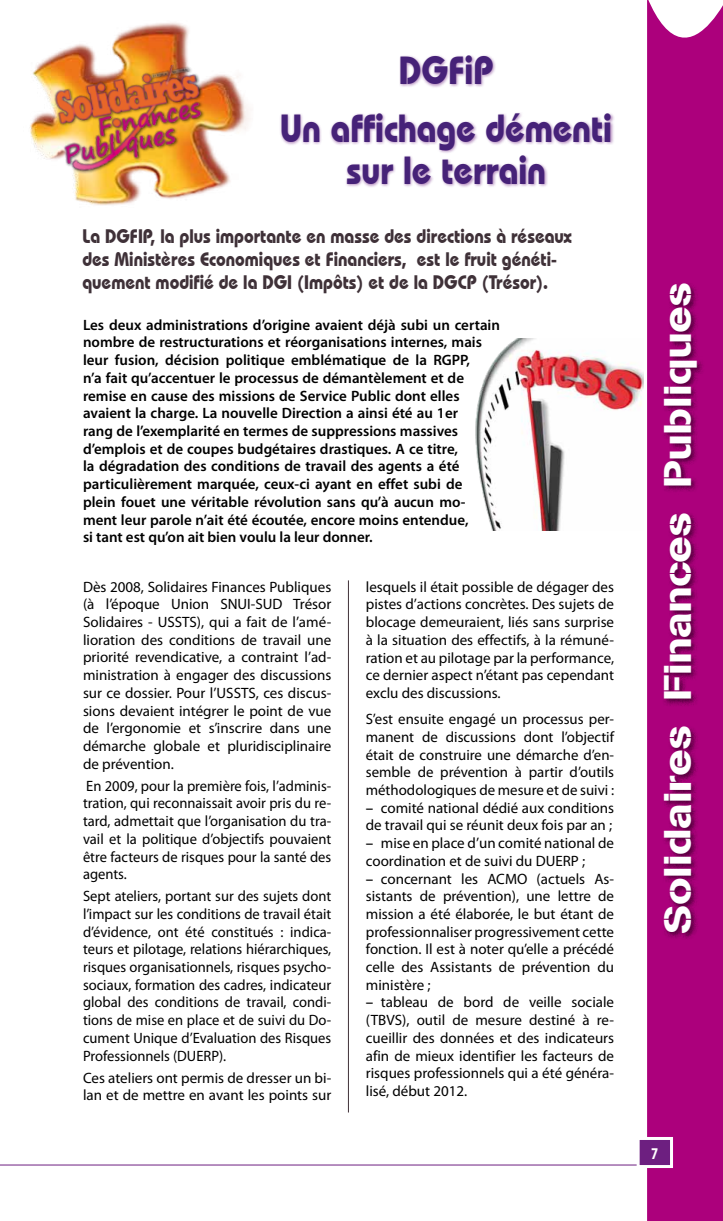
<style>
.page{position:relative;width:723px;height:1221px;background:#fff}
.page>*{position:absolute;margin:0;border:0;box-sizing:border-box;transform-origin:0 0}
.t1{font:700 39px/42px "Bauhaus IT Cby BT";color:#462278;text-align:center;scale:.9 1}
.t2{font:37.5px "Absolut DB Normal";color:#fff;scale:1.2 1}
.t3{font:700 19.5px/22.5px "Bauhaus IT Cby BT";color:#3f3138;scale:.9 1}
.t4{font:700 condensed 16.5px "Myriad Pro";color:#fff}
.t5{font:15px/17.7px "Myriad Pro";color:#000;text-align:justify}
.t6{font:600 15px/17.7px "Myriad Pro";color:#000}
.s1{font-weight:600}
</style>
<div class="page">
<svg style="left:647px;top:0;width:76px;height:1220px;background:#ae0980"></svg>
<div style="left:662px;top:282px;width:42px;height:658px;background:#000;opacity:.51"></div>
<div style="left:638px;top:1138px;width:33px;height:28px;background:#6d1f80"></div>
<div style="left:637px;top:1136px;width:36px;height:31px;border:3px solid #fff"></div>
<hr style="left:0;top:1164px;width:637px;height:1px;background:#6d1f80">
<img style="left:30px;top:22px;width:220px;height:184px">
<img style="left:48px;top:60px;width:168px;height:119px">
<div style="left:280px;top:112px;width:335px;height:76px;background:#6d1f80;opacity:.5"></div>
<hr style="left:348px;top:580px;width:1px;height:532px;background:#3f3138">
<img style="left:475px;top:338px;width:169px;height:192px">
<div style="left:399px;top:54px;width:97px;height:34px;background:#6d1f80;opacity:.5"></div>
<h1 class="t1" style="left:399px;top:49px;width:107px">DGFiP</h1>
<h1 class="t1" style="left:280px;top:107px;width:370px">Un affichage démenti sur le terrain</h1>
<h3 class="t3" style="left:82px;top:225px;width:545px">La DGFIP, la plus importante en masse des directions à réseaux des Ministères Economiques et Financiers, est le fruit généti&shy;quement modifié de la DGI (Impôts) et de la DGCP (Trésor).</h3>
<p class="t6" style="left:83px;top:315px;width:418px">Les deux administrations d’origine avaient déjà subi un certain nombre de restructurations et réorganisations internes, mais leur fusion, décision politique emblématique de la RGPP,<br>n’a fait qu’accentuer le processus de démantèlement et de remise en cause des missions de Service Public dont elles avaient la charge. La nouvelle Direction a ainsi été au 1er<br>rang de l’exemplarité en termes de suppressions massives d’emplois et de coupes budgétaires drastiques. A ce titre,<br>la dégradation des conditions de travail des agents a été particulièrement marquée, ceux-ci ayant en effet subi de<br>plein fouet une véritable révolution sans qu’à aucun mo&shy;ment leur parole n’ait été écoutée, encore moins entendue,<br>si tant est qu’on ait bien voulu la leur donner.</p>
<p class="t5" style="left:83px;top:577px;width:250px">Dès 2008, Solidaires Finances Publiques (à l’époque Union SNUI-SUD Trésor Solidaires - USSTS), qui a fait de l’amé&shy;lioration des conditions de travail une priorité revendicative, a contraint l’ad&shy;ministration à engager des discussions sur ce dossier. Pour l’USSTS, ces discus&shy;sions devaient intégrer le point de vue de l’ergonomie et s’inscrire dans une démarche globale et pluridisciplinaire de prévention.</p>
<p class="t5" style="left:83px;top:776px;width:250px">En 2009, pour la première fois, l’adminis&shy;tration, qui reconnaissait avoir pris du re&shy;tard, admettait que l’organisation du tra&shy;vail et la politique d’objectifs pouvaient être facteurs de risques pour la santé des agents.</p>
<p class="t5" style="left:83px;top:887px;width:250px">Sept ateliers, portant sur des sujets dont l’impact sur les conditions de travail était d’évidence, ont été constitués : indica&shy;teurs et pilotage, relations hiérarchiques, risques organisationnels, risques psycho&shy;sociaux, formation des cadres, indicateur global des conditions de travail, condi&shy;tions de mise en place et de suivi du Do&shy;cument Unique d’Evaluation des Risques Professionnels (DUERP).</p>
<p class="t5" style="left:83px;top:1068px;width:250px">Ces ateliers ont permis de dresser un bi&shy;lan et de mettre en avant les points sur</p>
<p class="t5" style="left:366px;top:577px;width:250px">lesquels il était possible de dégager des pistes d’actions concrètes. Des sujets de blocage demeuraient, liés sans surprise à la situation des effectifs, à la rémuné&shy;ration et au pilotage par la performance, ce dernier aspect n’étant pas cependant exclu des discussions.</p>
<p class="t5" style="left:366px;top:710px;width:250px">S’est ensuite engagé un processus per&shy;manent de discussions dont l’objectif était de construire une démarche d’en&shy;semble de prévention à partir d’outils méthodologiques de mesure et de suivi :</p>
<p class="t5" style="left:366px;top:798px;width:250px"><span class="s1">–</span> comité national dédié aux conditions de travail qui se réunit deux fois par an ;</p>
<p class="t5" style="left:366px;top:834px;width:250px"><span class="s1">–</span> mise en place d’un comité national de coordination et de suivi du DUERP ;</p>
<p class="t5" style="left:366px;top:869px;width:250px"><span class="s1">–</span> concernant les ACMO (actuels As&shy;sistants de prévention), une lettre de mission a été élaborée, le but étant de professionnaliser progressivement cette fonction. Il est à noter qu’elle a précédé celle des Assistants de prévention du ministère ;</p>
<p class="t5" style="left:366px;top:993px;width:250px"><span class="s1">–</span> tableau de bord de veille sociale (TBVS), outil de mesure destiné à re&shy;cueillir des données et des indicateurs afin de mieux identifier les facteurs de risques professionnels qui a été généra&shy;lisé, début 2012.</p>
<h2 class="t2" style="left:655px;top:933px;width:544px;rotate:-90deg">Solidaires Finances Publiques</h2>
<p class="t4" style="left:651px;top:1142px;width:9px">7</p>
</div>
